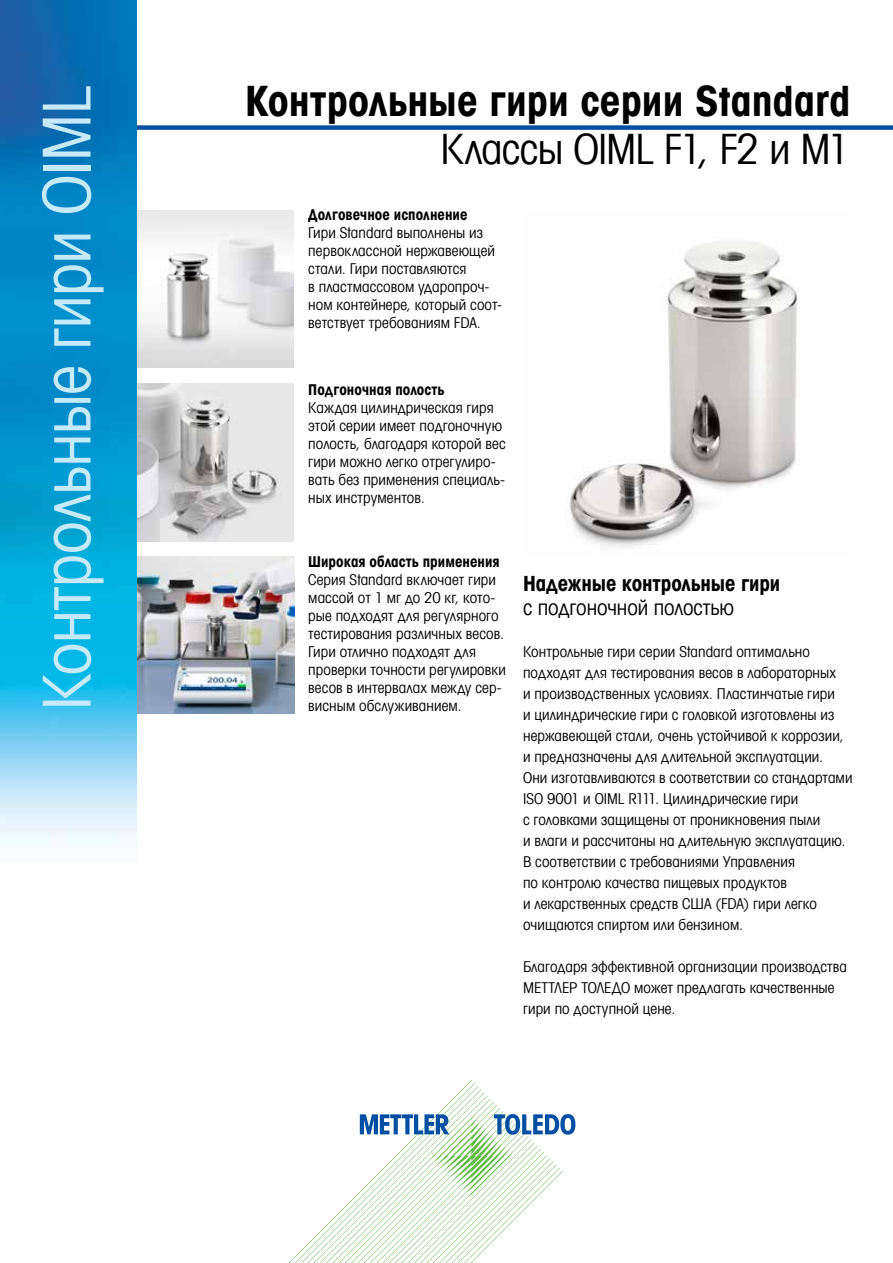
<style>
.page{position:relative;width:893px;height:1263px;background:#fff}
.page>*{position:absolute;margin:0;border:0;box-sizing:border-box;transform-origin:0 0}
.t1{font:66px "Avant Garde Gothic Cd Bk CTTITC";letter-spacing:-.01em;color:#c7eafb}
.t2{font:42px "Avant Garde Gothic Cd Bd CTTITC";color:#000}
.t3{font:42px "Avant Garde Gothic Cd Bk CTTITC";letter-spacing:-.025em;color:#000}
.t4{font:21px "Avant Garde Gothic Cd Bd CTTITC";letter-spacing:-.005em;color:#000}
.t5{font:21px "Avant Garde Gothic Cd Bk CTTITC";letter-spacing:-.005em;color:#000}
.t6{font:15px/18px "Avant Garde Gothic Cd Bk CTTITC";letter-spacing:.005em;color:#000}
.t7{font:15px "Avant Garde Gothic Cd Bd CTTITC";letter-spacing:.005em;color:#000}
</style>
<div class="page">
<div style="left:111px;top:125px;width:782px;height:5px;background:#004fa3"></div>
<img style="left:136px;top:210px;width:157px;height:158px">
<img style="left:136px;top:384px;width:157px;height:157px">
<svg style="left:289px;top:1080px;width:286px;height:183px"></svg>
<img style="left:136px;top:556px;width:159px;height:157px">
<img style="left:0;top:0;width:136px;height:845px">
<img style="left:569px;top:241px;width:230px;height:306px">
<h1 class="t1" style="left:30px;top:710px;width:627px;rotate:-90deg">Контрольные гири OIML</h1>
<h2 class="t2" style="left:245px;top:78px;width:607px">Контрольные гири серии Standard</h2>
<h2 class="t3" style="left:441px;top:126px;width:411px">Классы OIML F1, F2 и M1</h2>
<p class="t7" style="left:308px;top:206px;width:161px">Долговечное исполнение</p>
<p class="t6" style="left:308px;top:224px;width:195px">Гири Standard выполнены из первоклассной нержавеющей стали. Гири поставляются<br>в пластмассовом ударопроч&shy;ном контейнере, который соот&shy;ветствует требованиям FDA.</p>
<p class="t7" style="left:308px;top:381px;width:138px">Подгоночная полость</p>
<p class="t6" style="left:308px;top:398px;width:199px">Каждая цилиндрическая гиря этой серии имеет подгоночную полость, благодаря которой вес гири можно легко отрегулиро&shy;вать без применения специаль&shy;ных инструментов.</p>
<p class="t7" style="left:308px;top:553px;width:193px">Широкая область применения</p>
<p class="t6" style="left:308px;top:571px;width:199px">Серия Standard включает гири массой от 1 мг до 20 кг, кото&shy;рые подходят для регулярного тестирования различных весов.<br>Гири отлично подходят для проверки точности регулировки весов в интервалах между сер&shy;висным обслуживанием.</p>
<h3 class="t4" style="left:523px;top:572px;width:259px">Надежные контрольные гири</h3>
<h3 class="t5" style="left:523px;top:596px;width:213px">с подгоночной полостью</h3>
<p class="t6" style="left:523px;top:642px;width:331px;line-height:21px">Контрольные гири серии Standard оптимально подходят для тестирования весов в лабораторных<br>и производственных условиях. Пластинчатые гири<br>и цилиндрические гири с головкой изготовлены из нержавеющей стали, очень устойчивой к коррозии, и предназначены для длительной эксплуатации.<br>Они изготавливаются в соответствии со стандартами ISO 9001 и OIML R111. Цилиндрические гири<br>с головками защищены от проникновения пыли<br>и влаги и рассчитаны на длительную эксплуатацию.<br>В соответствии с требованиями Управления<br>по контролю качества пищевых продуктов<br>и лекарственных средств США (FDA) гири легко очищаются спиртом или бензином.</p>
<p class="t6" style="left:523px;top:957px;width:325px;line-height:21px">Благодаря эффективной организации производства<br>МЕТТЛЕР ТОЛЕДО может предлагать качественные гири по доступной цене.</p>
</div>
